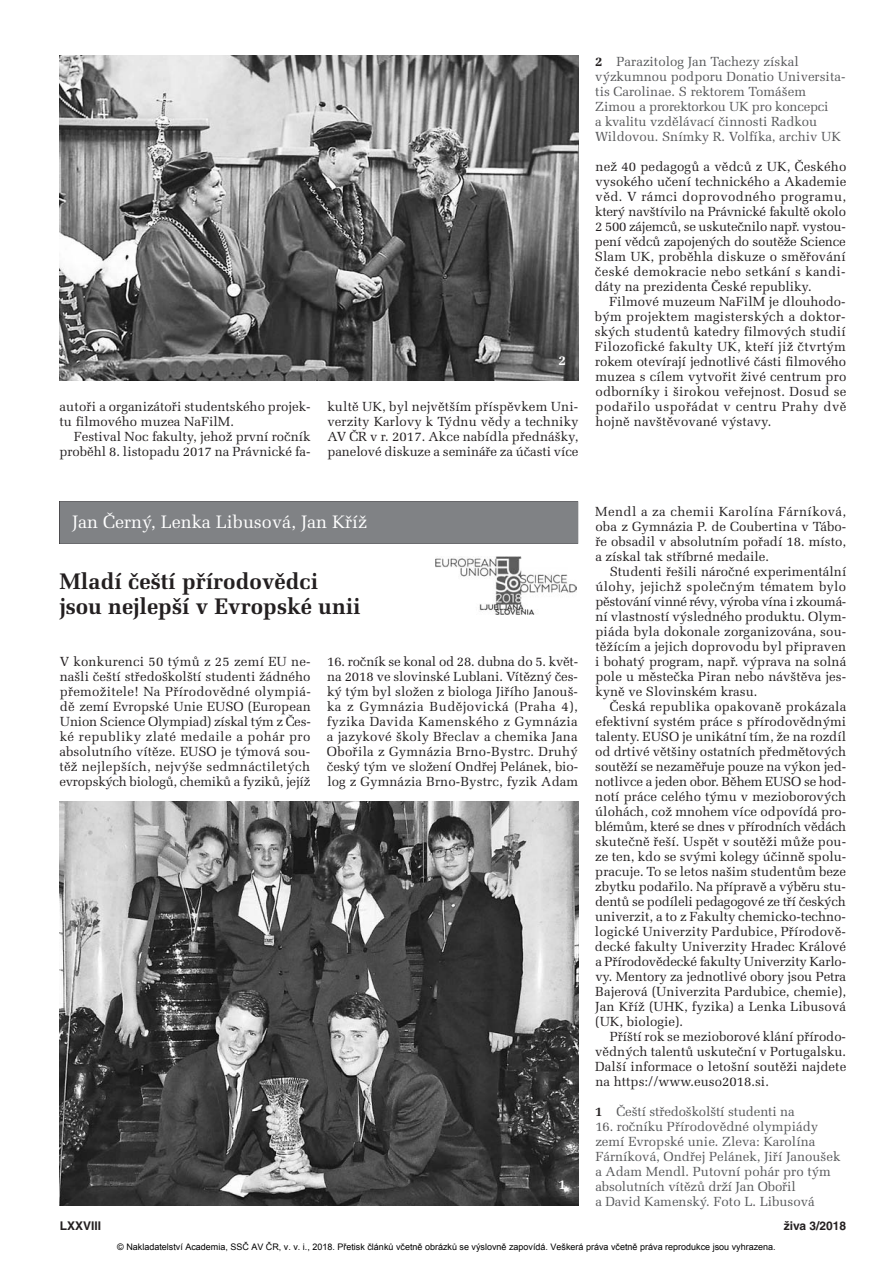
<style>
.page{position:relative;width:893px;height:1263px;background:#fff}
.page>*{position:absolute;margin:0;border:0;box-sizing:border-box;transform-origin:0 0}
.t1{font:700 22.5px/25.5px "Melior CE";color:#231f20}
.t2{font:18px "Melior CE";color:#fff}
.t3{font:700 13.5px "Melior CE";color:#fff}
.t4{font:13.2px/15px "Melior CE";color:#231f20;text-align:justify}
.t5{font:13.2px/15px "Melior CE";color:#57585a}
.t6{font:700 12px "Helvetica CE";color:#231f20}
.t7{font:9px "Arial";color:#000}
.s1{font-weight:700;color:#231f20}
</style>
<div class="page">
<div style="left:60px;top:501px;width:518px;height:43px;background:#808285"></div>
<img style="left:60px;top:55px;width:518px;height:326px">
<img style="left:60px;top:801px;width:518px;height:404px">
<img style="left:435px;top:557px;width:141px;height:57px">
<p class="t4" style="left:60px;top:401px;width:252px">autoři a organizátoři studentského projek&shy;tu filmového muzea NaFilM.</p>
<p class="t4" style="left:60px;top:431px;width:252px;text-align:right">Festival Noc fakulty, jehož první ročník proběhl 8. listopadu 2017 na Právnické fa -</p>
<p class="t3" style="left:559px;top:355px;width:9px">2</p>
<p class="t4" style="left:327px;top:401px;width:253px">kultě UK, byl největším příspěvkem Uni&shy;verzity Karlovy k Týdnu vědy a techniky AV ČR v r. 2017. Akce nabídla přednášky, panelové diskuze a semináře za účasti více</p>
<p class="t5" style="left:595px;top:56px;width:252px"><span class="s1">2</span> Parazitolog Jan Tachezy získal výzkumnou podporu Donatio Universita&shy;tis Carolinae. S rektorem Tomášem Zimou a prorektorkou UK pro koncepci<br>a kvalitu vzdělávací činnosti Radkou Wildovou. Snímky R. Volfíka, archiv UK</p>
<p class="t4" style="left:595px;top:161px;width:253px">než 40 pedagogů a vědců z UK, Českého vysokého učení technického a Akademie věd. V rámci doprovodného programu, který navštívilo na Právnické fakultě okolo 2 500 zájemců, se uskutečnilo např. vystou&shy;pení vědců zapojených do soutěže Science Slam UK, proběhla diskuze o směřování české demokracie nebo setkání s kandi&shy;dáty na prezidenta České republiky.</p>
<p class="t4" style="left:595px;top:296px;width:253px;text-indent:14px">Filmové muzeum NaFilM je dlouhodo&shy;bým projektem magisterských a doktor&shy;ských studentů katedry filmových studií Filozofické fakulty UK, kteří již čtvrtým rokem otevírají jednotlivé části filmového muzea s cílem vytvořit živé centrum pro odborníky i širokou veřejnost. Dosud se podařilo uspořádat v centru Prahy dvě hojně navštěvované výstavy.</p>
<h2 class="t2" style="left:72px;top:516px;width:296px">Jan Černý, Lenka Libusová, Jan Kříž</h2>
<h1 class="t1" style="left:60px;top:571px;width:303px">Mladí čeští přírodovědci jsou nejlepší v Evropské unii</h1>
<p class="t4" style="left:59px;top:656px;width:253px">V konkurenci 50 týmů z 25 zemí EU ne - našli čeští středoškolští studenti žádného přemožitele! Na Přírodovědné olympiá - dě zemí Evropské Unie EUSO (European Union Science Olympiad) získal tým z Čes&shy;ké republiky zlaté medaile a pohár pro absolutního vítěze. EUSO je týmová sou&shy;těž nejlepších, nejvýše sedmnáctiletých evropských biologů, chemiků a fyziků, jejíž</p>
<p class="t4" style="left:327px;top:656px;width:253px">16. ročník se konal od 28. dubna do 5. květ&shy;na 2018 ve slovinské Lublani. Vítězný čes&shy;ký tým byl složen z biologa Jiřího Janouš&shy;ka z Gymnázia Budějovická (Praha 4), fyzika Davida Kamenského z Gymnázia a jazykové školy Břeclav a chemika Jana Obořila z Gymnázia Brno-Bystrc. Druhý český tým ve složení Ondřej Pelánek, bio&shy;log z Gymnázia Brno-Bystrc, fyzik Adam</p>
<p class="t3" style="left:559px;top:1180px;width:9px">1</p>
<p class="t4" style="left:595px;top:506px;width:252px">Mendl a za chemii Karolína Fárníková, oba z Gymnázia P. de Coubertina v Tábo&shy;ře obsadil v absolutním pořadí 18. místo, a získal tak stříbrné medaile.</p>
<p class="t4" style="left:595px;top:566px;width:253px;text-indent:14px">Studenti řešili náročné experimentální úlohy, jejichž společným tématem bylo pěstování vinné révy, výroba vína i zkoumá - ní vlastností výsledného produktu. Olym&shy;piáda byla dokonale zorganizována, sou&shy;těžícím a jejich doprovodu byl připraven i bohatý program, např. výprava na solná pole u městečka Piran nebo návštěva jes&shy;kyně ve Slovinském krasu.</p>
<p class="t4" style="left:595px;top:701px;width:253px;text-indent:15px">Česká republika opakovaně prokázala efektivní systém práce s přírodovědnými talenty. EUSO je unikátní tím, že na rozdíl od drtivé většiny ostatních předmětových soutěží se nezaměřuje pouze na výkon jed&shy;notlivce a jeden obor. Během EUSO se hod&shy;notí práce celého týmu v mezioborových úlohách, což mnohem více odpovídá pro&shy;blémům, které se dnes v přírodních vědách skutečně řeší. Uspět v soutěži může pou&shy;ze ten, kdo se svými kolegy účinně spolu&shy;pracuje. To se letos našim studentům beze zbytku podařilo. Na přípravě a výběru stu&shy;dentů se podíleli pedagogové ze tří českých univerzit, a to z Fakulty chemicko-techno - logické Univerzity Pardubice, Přírodově&shy;decké fakulty Univerzity Hradec Králové a Přírodovědecké fakulty Univerzity Karlo - vy. Mentory za jednotlivé obory jsou Petra Bajerová (Univerzita Pardubice, chemie), Jan Kříž (UHK, fyzika) a Lenka Libusová (UK, biologie).</p>
<p class="t4" style="left:595px;top:1031px;width:253px;text-indent:15px">Příští rok se mezioborové klání přírodo - vědných talentů uskuteční v Portugalsku.<br>Další informace o letošní soutěži najdete na https://www.euso2018.si.</p>
<p class="t5" style="left:595px;top:1106px;width:201px"><span class="s1">1</span> Čeští středoškolští studenti na</p>
<p class="t5" style="left:595px;top:1121px;width:246px">16. ročníku Přírodovědné olympiády zemí Evropské unie. Zleva: Karolína Fárníková, Ondřej Pelánek, Jiří Janoušek a Adam Mendl. Putovní pohár pro tým absolutních vítězů drží Jan Obořil<br>a David Kamenský. Foto L. Libusová</p>
<p class="t6" style="left:60px;top:1221px;width:43px">LXXVIII</p>
<p class="t6" style="left:784px;top:1221px;width:64px">živa 3/2018</p>
<p class="t7" style="left:117px;top:1241px;width:660px">© Nakladatelství Academia, SSČ AV ČR, v. v. i., 2018. Přetisk článků včetně obrázků se výslovně zapovídá. Veškerá práva včetně práva reprodukce jsou vyhrazena.</p>
</div>
